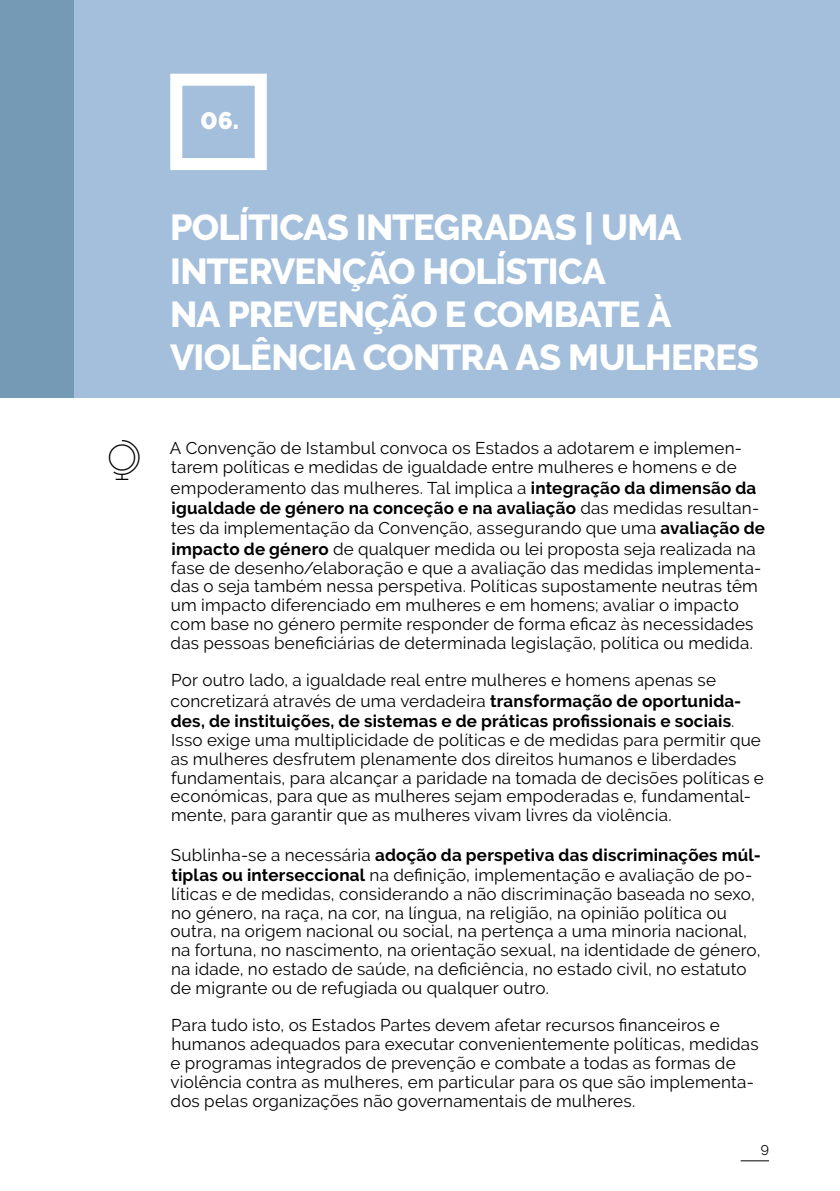
<style>
.page{position:relative;width:840px;height:1191px;background:#fff}
.page>*{position:absolute;margin:0;border:0;box-sizing:border-box;transform-origin:0 0}
.t1{font:40px "linea basic 10";color:#000}
.t2{font:800 36px "Raleway";letter-spacing:-.03em;color:#fff}
.t3{font:900 24px "Raleway";color:#fff}
.t4{font:17px/18.8px "Raleway";letter-spacing:.01em;color:#000}
.t5{font:14px "Raleway";color:#000}
.s1{font-weight:700}
</style>
<div class="page">
<svg style="left:740px;top:1160px;width:28px;height:1px"></svg>
<div style="left:0;top:0;width:839px;height:397px;background:#a4bfdc"></div>
<div style="left:0;top:0;width:74px;height:397px;background:#759ab6"></div>
<div style="left:170px;top:74px;width:96px;height:96px;border:12px solid #fff"></div>
<h3 class="t3" style="left:200px;top:107px;width:40px">06.</h3>
<h1 class="t1" style="left:102px;top:443px;width:41px">S</h1>
<h2 class="t2" style="left:170px;top:207px;width:206px">POLÍTI CAS INTE</h2>
<h2 class="t2" style="left:433px;top:207px;width:195px">GRADAS | UMA</h2>
<h2 class="t2" style="left:170px;top:250px;width:22px">INTERVEN</h2>
<h2 class="t2" style="left:342px;top:250px;width:105px">ÇÃO HOL</h2>
<h2 class="t2" style="left:495px;top:250px;width:112px">ÍSTI CA</h2>
<h2 class="t2" style="left:170px;top:294px;width:102px">NA PREVEN</h2>
<h2 class="t2" style="left:364px;top:294px;width:157px">ÇÃO E COMBATE</h2>
<h2 class="t2" style="left:647px;top:294px;width:25px">À</h2>
<h2 class="t2" style="left:170px;top:337px;width:23px">VIOLÊN</h2>
<h2 class="t2" style="left:298px;top:337px;width:114px">CIA CONTRA</h2>
<h2 class="t2" style="left:515px;top:337px;width:77px">AS MULHERES</h2>
<p class="t4" style="left:170px;top:439px;width:573px">A Convenção de Istambul convoca os Estados a adotarem e implemen&shy;tarem políticas e medidas de igualdade entre mulheres e homens e de</p>
<p class="t4" style="left:170px;top:477px;width:595px;line-height:20.4px">empoderamento das mulheres. Tal implica a <span class="s1">integração da dimensão da igualdade de género na conceção e na avaliação</span> das medidas resultan&shy;tes da implementação da Convenção, assegurando que uma <span class="s1">avaliação de impacto de género</span> de qualquer medida ou lei proposta seja realizada na</p>
<p class="t4" style="left:170px;top:558px;width:592px">fase de desenho/elaboração e que a avaliação das medidas implementa&shy;das o seja também nessa perspetiva. Políticas supostamente neutras têm um impacto diferenciado em mulheres e em homens; avaliar o impacto com base no género permite responder de forma eficaz às necessidades das pessoas beneficiárias de determinada legislação, política ou medida.</p>
<p class="t4" style="left:170px;top:670px;width:572px;line-height:20.4px">Por outro lado, a igualdade real entre mulheres e homens apenas se concretizará através de uma verdadeira <span class="s1">transformação de oportunida&shy;des, de instituições, de sistemas e de práticas profissionais e sociais</span>.</p>
<p class="t4" style="left:170px;top:730px;width:594px">Isso exige uma multiplicidade de políticas e de medidas para permitir que as mulheres desfrutem plenamente dos direitos humanos e liberdades fundamentais, para alcançar a paridade na tomada de decisões políticas e económicas, para que as mulheres sejam empoderadas e, fundamental&shy;mente, para garantir que as mulheres vivam livres da violência.</p>
<p class="t4" style="left:171px;top:844px;width:591px;line-height:20.4px">Sublinha-se a necessária <span class="s1">adoção da perspetiva das discriminações múl&shy;tiplas ou interseccional</span> na definição, implementação e avaliação de po-</p>
<p class="t4" style="left:170px;top:884px;width:591px">líticas e de medidas, considerando a não discriminação baseada no sexo, no género, na raça, na cor, na língua, na religião, na opinião política ou outra, na origem nacional ou social, na pertença a uma minoria nacional, na fortuna, no nascimento, na orientação sexual, na identidade de género, na idade, no estado de saúde, na deficiência, no estado civil, no estatuto de migrante ou de refugiada ou qualquer outro.</p>
<p class="t4" style="left:170px;top:1016px;width:589px">Para tudo isto, os Estados Partes devem afetar recursos financeiros e humanos adequados para executar convenientemente políticas, medidas e programas integrados de prevenção e combate a todas as formas de violência contra as mulheres, em particular para os que são implementa&shy;dos pelas organizações não governamentais de mulheres.</p>
<p class="t5" style="left:760px;top:1140px;width:10px">9</p>
</div>
